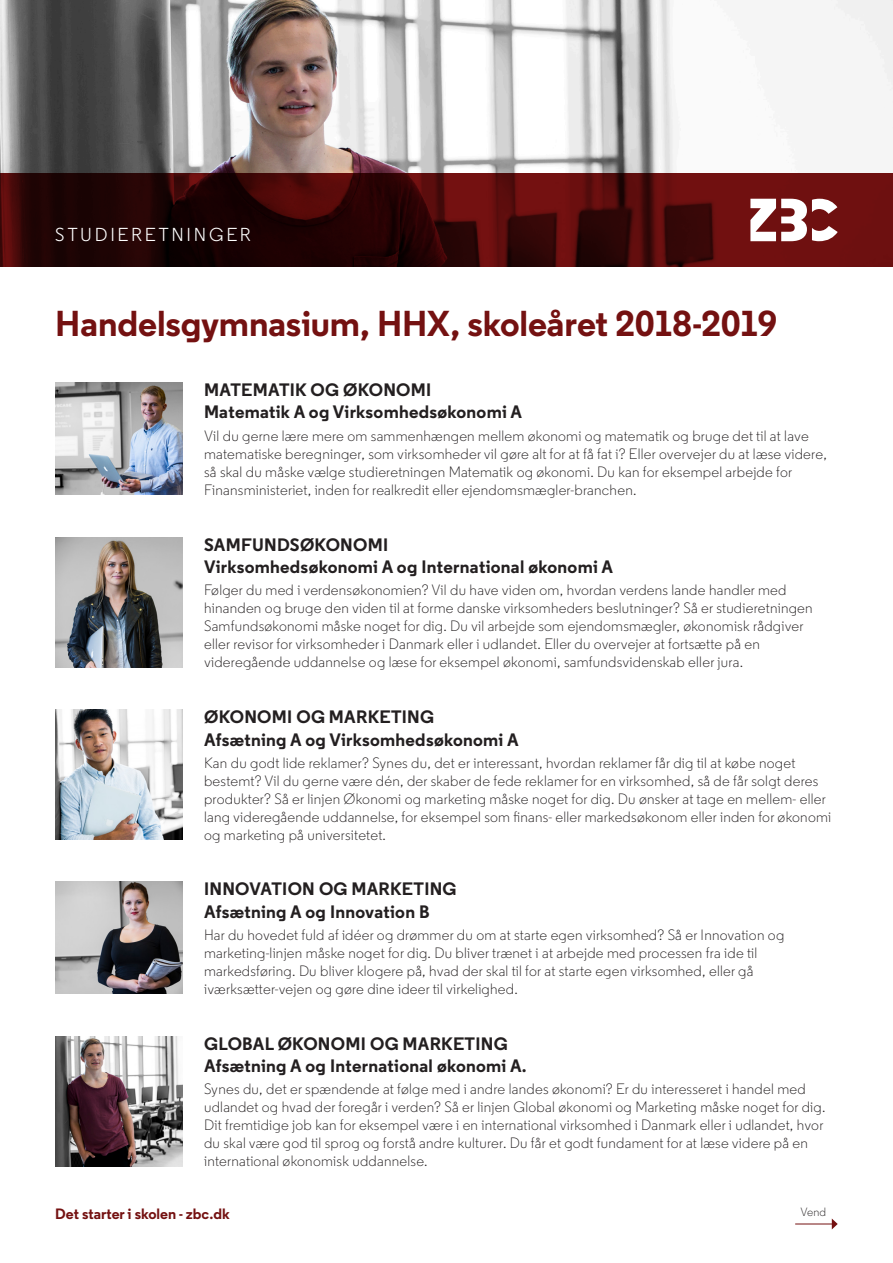
<style>
.page{position:relative;width:893px;height:1263px;background:#fff}
.page>*{position:absolute;margin:0;border:0;box-sizing:border-box;transform-origin:0 0}
.t1{font:700 36px "Regular PRO";letter-spacing:-.005em;color:#741111}
.t2{font:18.75px "Regular PRO";letter-spacing:.145em;color:#fff}
.List_Paragraph{font:700 18px "Regular PRO";letter-spacing:.015em;color:#231f20}
.List_Paragraph-2{font:300 15px/18px "Regular PRO";letter-spacing:.015em;color:#231f20}
.t3{font:700 15px "Regular PRO";color:#741111}
.List_Paragraph-3{font:300 12px "Regular PRO";color:#231f20}
</style>
<div class="page">
<img style="left:0;top:0;width:893px;height:173px">
<svg style="left:0;top:173px;width:893px;height:94px;background:#400808"></svg>
<svg style="left:750px;top:199px;width:88px;height:42px"></svg>
<img style="left:55px;top:383px;width:128px;height:112px">
<img style="left:55px;top:537px;width:128px;height:130px">
<img style="left:55px;top:710px;width:128px;height:129px">
<img style="left:55px;top:882px;width:128px;height:112px">
<img style="left:55px;top:1036px;width:128px;height:130px">
<hr style="left:795px;top:1223px;width:38px;height:1px;background:#741111">
<svg style="left:832px;top:1218px;width:6px;height:11px"></svg>
<p class="t2" style="left:55px;top:223px;width:197px">STUDIERETNINGER</p>
<p class="t1" style="left:55px;top:300px;width:723px">Handelsgymnasium, HHX, skoleåret 2018-2019</p>
<p class="List_Paragraph" style="left:204px;top:378px;width:229px">MATEMATIK OG ØKONOMI</p>
<p class="List_Paragraph" style="left:204px;top:400px;width:320px">Matematik A og Virksomhedsøkonomi A</p>
<p class="List_Paragraph-2" style="left:204px;top:427px;width:624px">Vil du gerne lære mere om sammenhængen mellem økonomi og matematik og bruge det til at lave matematiske beregninger, som virksomheder vil gøre alt for at få fat i? Eller overvejer du at læse videre, så skal du måske vælge studieretningen Matematik og økonomi. Du kan for eksempel arbejde for Finansministeriet, inden for realkredit eller ejendomsmægler-branchen.</p>
<p class="List_Paragraph" style="left:204px;top:532px;width:186px">SAMFUNDSØKONOMI</p>
<p class="List_Paragraph" style="left:204px;top:555px;width:410px">Virksomhedsøkonomi A og International økonomi A</p>
<p class="List_Paragraph-2" style="left:204px;top:581px;width:610px">Følger du med i verdensøkonomien? Vil du have viden om, hvordan verdens lande handler med hinanden og bruge den viden til at forme danske virksomheders beslutninger? Så er studieretningen Samfundsøkonomi måske noget for dig. Du vil arbejde som ejendomsmægler, økonomisk rådgiver eller revisor for virksomheder i Danmark eller i udlandet. Eller du overvejer at fortsætte på en videregående uddannelse og læse for eksempel økonomi, samfundsvidenskab eller jura.</p>
<p class="List_Paragraph" style="left:204px;top:705px;width:231px">ØKONOMI OG MARKETING</p>
<p class="List_Paragraph" style="left:204px;top:728px;width:316px">Afsætning A og Virksomhedsøkonomi A</p>
<p class="List_Paragraph-2" style="left:204px;top:754px;width:629px">Kan du godt lide reklamer? Synes du, det er interessant, hvordan reklamer får dig til at købe noget bestemt? Vil du gerne være dén, der skaber de fede reklamer for en virksomhed, så de får solgt deres produkter? Så er linjen Økonomi og marketing måske noget for dig. Du ønsker at tage en mellem- eller lang videregående uddannelse, for eksempel som finans- eller markedsøkonom eller inden for økonomi og marketing på universitetet.</p>
<p class="List_Paragraph" style="left:204px;top:877px;width:254px">INNOVATION OG MARKETING</p>
<p class="List_Paragraph" style="left:204px;top:900px;width:227px">Afsætning A og Innovation B</p>
<p class="List_Paragraph-2" style="left:204px;top:926px;width:582px">Har du hovedet fuld af idéer og drømmer du om at starte egen virksomhed? Så er Innovation og marketing-linjen måske noget for dig. Du bliver trænet i at arbejde med processen fra ide til markedsføring. Du bliver klogere på, hvad der skal til for at starte egen virksomhed, eller gå iværksætter-vejen og gøre dine ideer til virkelighed.</p>
<p class="List_Paragraph" style="left:204px;top:1032px;width:305px">GLOBAL ØKONOMI OG MARKETING</p>
<p class="List_Paragraph" style="left:204px;top:1054px;width:324px">Afsætning A og International økonomi A.</p>
<p class="List_Paragraph-2" style="left:204px;top:1080px;width:623px">Synes du, det er spændende at følge med i andre landes økonomi? Er du interesseret i handel med udlandet og hvad der foregår i verden? Så er linjen Global økonomi og Marketing måske noget for dig.<br>Dit fremtidige job kan for eksempel være i en international virksomhed i Danmark eller i udlandet, hvor du skal være god til sprog og forstå andre kulturer. Du får et godt fundament for at læse videre på en international økonomisk uddannelse.</p>
<p class="t3" style="left:55px;top:1204px;width:176px">Det starter i skolen - zbc.dk</p>
<p class="List_Paragraph-3" style="left:800px;top:1204px;width:27px">Vend</p>
</div>
